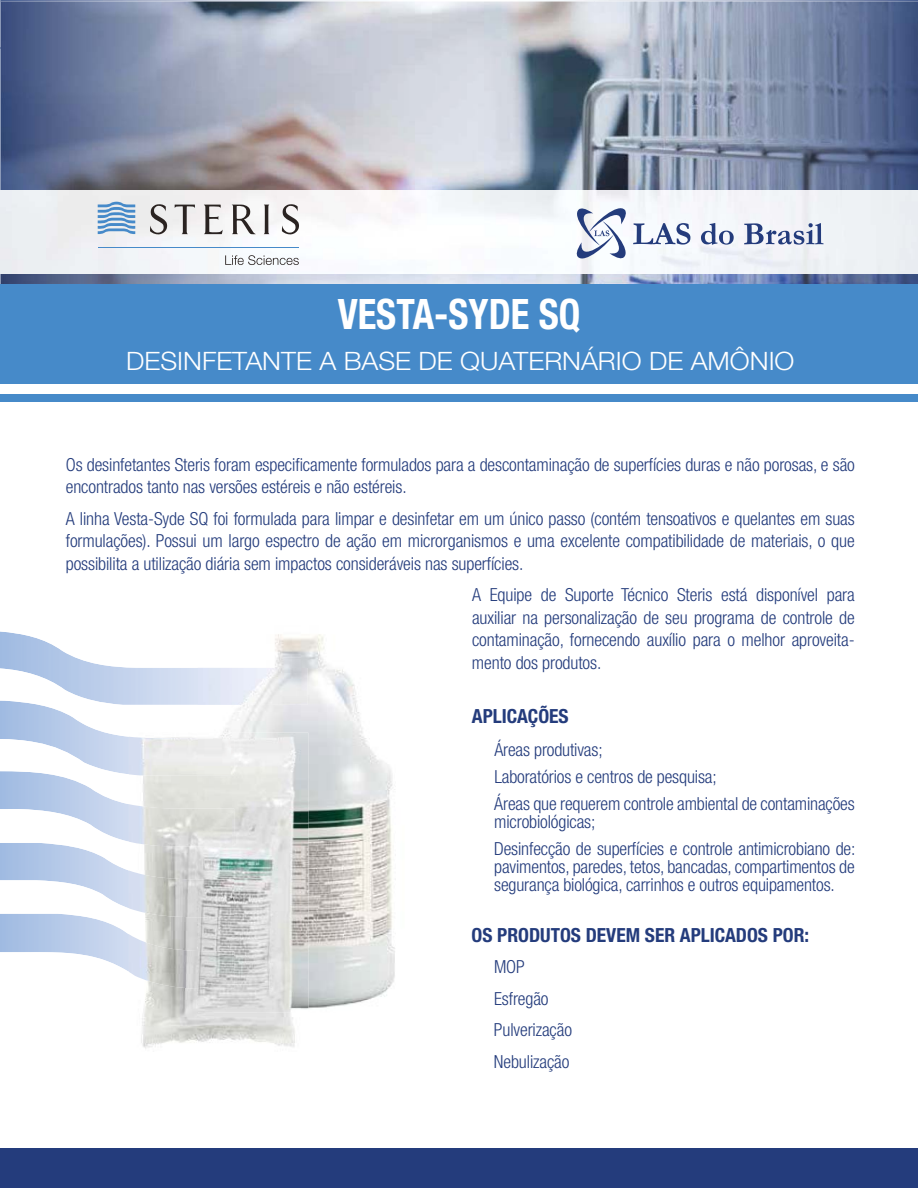
<style>
.page{position:relative;width:918px;height:1188px;background:#fff}
.page>*{position:absolute;margin:0;border:0;box-sizing:border-box;transform-origin:0 0}
.t1{font:700 condensed 42px "Helvetica Neue LT Pro";color:#fff;scale:.92 1}
.t2{font:300 25.35px "Helvetica Neue LT Pro";color:#fff;scale:1.06 1}
.t3{font:700 condensed 19.5px "Helvetica Neue LT Pro";color:#243c7c}
.t4{font:300 condensed 18px/22.5px "Helvetica Neue LT Pro";letter-spacing:-.005em;color:#243c7c}
</style>
<div class="page">
<img style="left:0;top:0;width:918px;height:47px">
<img style="left:1px;top:2px;width:917px;height:189px">
<img style="left:1px;top:274px;width:917px;height:10px">
<div style="left:0;top:284px;width:918px;height:100px;background:#468ac9"></div>
<div style="left:0;top:1149px;width:918px;height:39px;background:#243c7c"></div>
<div style="left:0;top:394px;width:918px;height:8px;background:#468ac9"></div>
<img style="left:0;top:631px;width:137px;height:74px">
<img style="left:0;top:701px;width:129px;height:70px">
<img style="left:0;top:771px;width:129px;height:71px">
<img style="left:36px;top:843px;width:93px;height:65px">
<img style="left:0;top:914px;width:129px;height:58px">
<svg style="left:225px;top:255px;width:74px;height:10px"></svg>
<hr style="left:98px;top:247px;width:201px;height:1px;background:#468ac9">
<svg style="left:98px;top:202px;width:37px;height:32px"></svg>
<svg style="left:264px;top:205px;width:5px;height:29px"></svg>
<svg style="left:150px;top:204px;width:17px;height:31px"></svg>
<svg style="left:282px;top:204px;width:17px;height:31px"></svg>
<svg style="left:204px;top:205px;width:19px;height:29px"></svg>
<svg style="left:175px;top:205px;width:20px;height:29px"></svg>
<svg style="left:232px;top:205px;width:24px;height:29px"></svg>
<svg style="left:701px;top:223px;width:33px;height:22px"></svg>
<svg style="left:744px;top:223px;width:80px;height:22px"></svg>
<svg style="left:570px;top:201px;width:120px;height:64px"></svg>
<img style="left:223px;top:634px;width:172px;height:375px">
<img style="left:198px;top:668px;width:109px;height:37px">
<img style="left:129px;top:775px;width:166px;height:274px">
<img style="left:129px;top:737px;width:69px;height:38px">
<img style="left:129px;top:804px;width:69px;height:42px">
<img style="left:129px;top:871px;width:69px;height:46px">
<img style="left:129px;top:934px;width:69px;height:55px">
<img style="left:198px;top:733px;width:110px;height:279px">
<img style="left:198px;top:808px;width:36px;height:38px">
<img style="left:198px;top:879px;width:36px;height:38px">
<img style="left:198px;top:951px;width:36px;height:38px">
<h1 class="t1" style="left:338px;top:290px;width:265px">VESTA-SYDE SQ</h1>
<h2 class="t2" style="left:126px;top:347px;width:632px">DESINFETANTE A BASE DE QUATERNÁRIO DE AMÔNIO</h2>
<p class="t4" style="left:66px;top:455px;width:791px">Os desinfetantes Steris foram especificamente formulados para a descontaminação de superfícies duras e não porosas, e são encontrados tanto nas versões estéreis e não estéreis.</p>
<p class="t4" style="left:66px;top:509px;width:791px;text-align:justify">A linha Vesta-Syde SQ foi formulada para limpar e desinfetar em um único passo (contém tensoativos e quelantes em suas formulações). Possui um largo espectro de ação em microrganismos e uma excelente compatibilidade de materiais, o que possibilita a utilização diária sem impactos consideráveis nas superfícies.</p>
<p class="t4" style="left:472px;top:585px;width:384px;text-align:justify">A Equipe de Suporte Técnico Steris está disponível para auxiliar na personalização de seu programa de controle de contaminação, fornecendo auxílio para o melhor aproveita&shy;mento dos produtos.</p>
<p class="t3" style="left:472px;top:705px;width:98px">APLICAÇÕES</p>
<p class="t4" style="left:494px;top:737px;width:362px;line-height:27px">Áreas produtivas;<br>Laboratórios e centros de pesquisa;<br>Áreas que requerem controle ambiental de contaminações</p>
<p class="t4" style="left:494px;top:809px;width:363px;line-height:27px">microbiológicas;<br>Desinfecção de superfícies e controle antimicrobiano de:</p>
<p class="t4" style="left:494px;top:859px;width:362px;line-height:18px">pavimentos, paredes, tetos, bancadas, compartimentos de segurança biológica, carrinhos e outros equipamentos.</p>
<p class="t3" style="left:472px;top:924px;width:339px">OS PRODUTOS DEVEM SER APLICADOS POR:</p>
<p class="t4" style="left:494px;top:953px;width:80px;line-height:31.5px">MOP<br>Esfregão<br>Pulverização<br>Nebulização</p>
</div>
